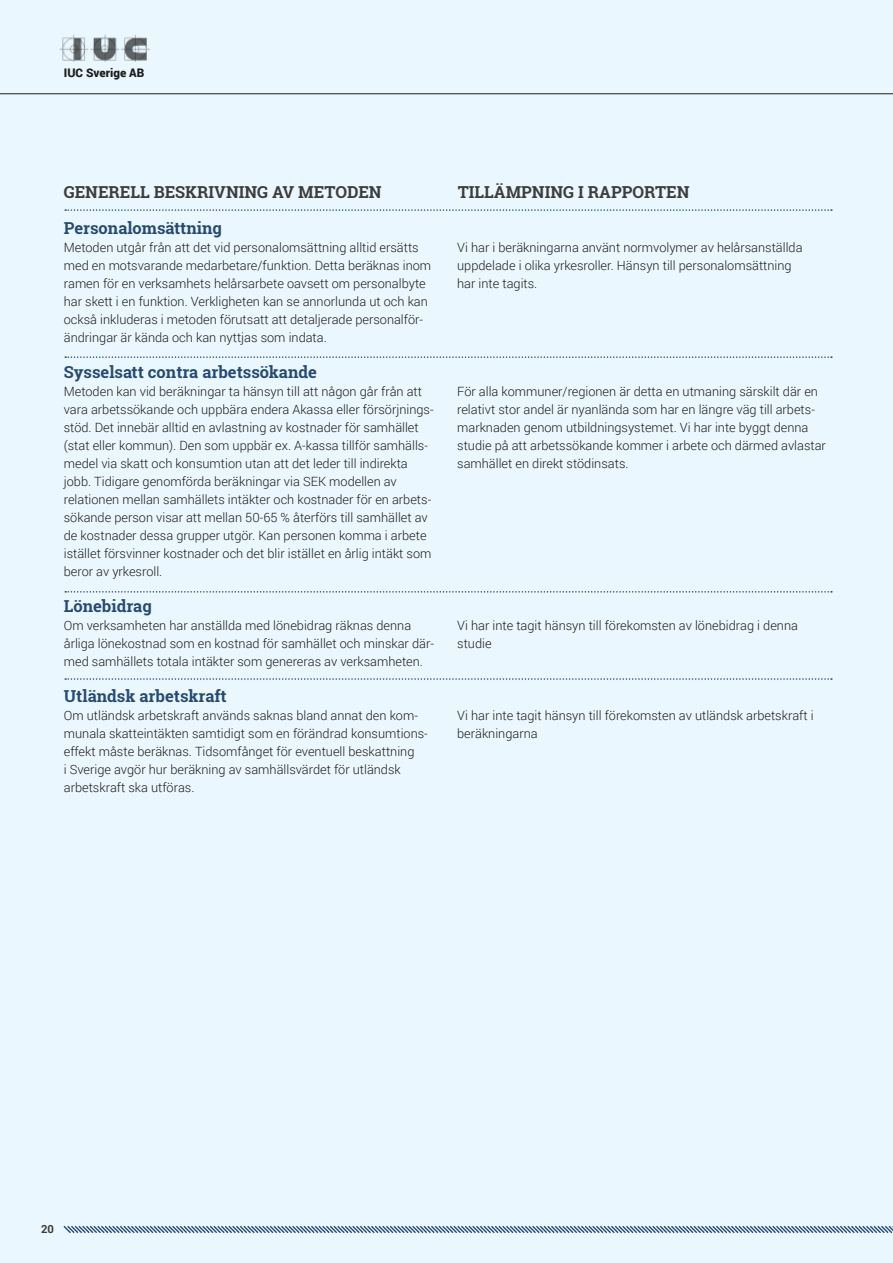
<style>
.page{position:relative;width:893px;height:1263px;background:#ebf7fe}
.page>*{position:absolute;margin:0;border:0;box-sizing:border-box;transform-origin:0 0}
.t1{font:700 16.5px "Roboto Slab";color:#274b70}
.t2{font:700 16.5px "Roboto Slab";color:#3d3d3c}
.t3{font:300 12.75px/18px "Roboto";color:#1d1d1b}
.t4{font:900 11.85px "Roboto";color:#1d1d1b}
.t5{font:700 11.25px "Roboto";color:#3d3d3c}
</style>
<div class="page">
<hr style="left:0;top:94px;width:893px;height:1px;background:#1d1d1b">
<svg style="left:63px;top:1225px;width:830px;height:8px"></svg>
<img style="left:60px;top:34px;width:90px;height:28px">
<svg style="left:65px;top:209px;width:767px;height:2px"></svg>
<svg style="left:65px;top:356px;width:767px;height:2px"></svg>
<svg style="left:65px;top:591px;width:767px;height:2px"></svg>
<svg style="left:65px;top:678px;width:767px;height:2px"></svg>
<p class="t4" style="left:64px;top:64px;width:82px">IUC Sverige AB</p>
<p class="t2" style="left:64px;top:181px;width:319px">GENERELL BESKRIVNING AV METODEN</p>
<p class="t2" style="left:458px;top:181px;width:233px">TILLÄMPNING I RAPPORTEN</p>
<p class="t1" style="left:64px;top:217px;width:160px">Personalomsättning</p>
<p class="t3" style="left:64px;top:238px;width:369px">Metoden utgår från att det vid personalomsättning alltid ersätts med en motsvarande medarbetare/funktion. Detta beräknas inom ramen för en verksamhets helårsarbete oavsett om personalbyte har skett i en funktion. Verkligheten kan se annorlunda ut och kan också inkluderas i metoden förutsatt att detaljerade personalför&shy;ändringar är kända och kan nyttjas som indata.</p>
<p class="t1" style="left:64px;top:361px;width:255px">Sysselsatt contra arbetssökande</p>
<p class="t3" style="left:64px;top:382px;width:371px">Metoden kan vid beräkningar ta hänsyn till att någon går från att vara arbetssökande och uppbära endera Akassa eller försörjnings&shy;stöd. Det innebär alltid en avlastning av kostnader för samhället (stat eller kommun). Den som uppbär ex. A-kassa tillför samhälls&shy;medel via skatt och konsumtion utan att det leder till indirekta jobb. Tidigare genomförda beräkningar via SEK modellen av relationen mellan samhällets intäkter och kostnader för en arbets&shy;sökande person visar att mellan 50-65 % återförs till samhället av de kostnader dessa grupper utgör. Kan personen komma i arbete istället försvinner kostnader och det blir istället en årlig intäkt som beror av yrkesroll.</p>
<p class="t1" style="left:64px;top:595px;width:89px">Lönebidrag</p>
<p class="t3" style="left:64px;top:616px;width:372px">Om verksamheten har anställda med lönebidrag räknas denna årliga lönekostnad som en kostnad för samhället och minskar där&shy;med samhällets totala intäkter som genereras av verksamheten.</p>
<p class="t1" style="left:64px;top:685px;width:164px">Utländsk arbetskraft</p>
<p class="t3" style="left:64px;top:706px;width:366px">Om utländsk arbetskraft används saknas bland annat den kom&shy;munala skatteintäkten samtidigt som en förändrad konsumtions&shy;effekt måste beräknas. Tidsomfånget för eventuell beskattning<br>i Sverige avgör hur beräkning av samhällsvärdet för utländsk arbetskraft ska utföras.</p>
<p class="t3" style="left:457px;top:238px;width:347px">Vi har i beräkningarna använt normvolymer av helårsanställda uppdelade i olika yrkesroller. Hänsyn till personalomsättning har inte tagits.</p>
<p class="t3" style="left:457px;top:382px;width:370px">För alla kommuner/regionen är detta en utmaning särskilt där en relativt stor andel är nyanlända som har en längre väg till arbets&shy;marknaden genom utbildningsystemet. Vi har inte byggt denna studie på att arbetssökande kommer i arbete och därmed avlastar samhället en direkt stödinsats.</p>
<p class="t3" style="left:457px;top:616px;width:342px">Vi har inte tagit hänsyn till förekomsten av lönebidrag i denna studie</p>
<p class="t3" style="left:457px;top:706px;width:358px">Vi har inte tagit hänsyn till förekomsten av utländsk arbetskraft i beräkningarna</p>
<p class="t5" style="left:41px;top:1221px;width:14px">20</p>
</div>
